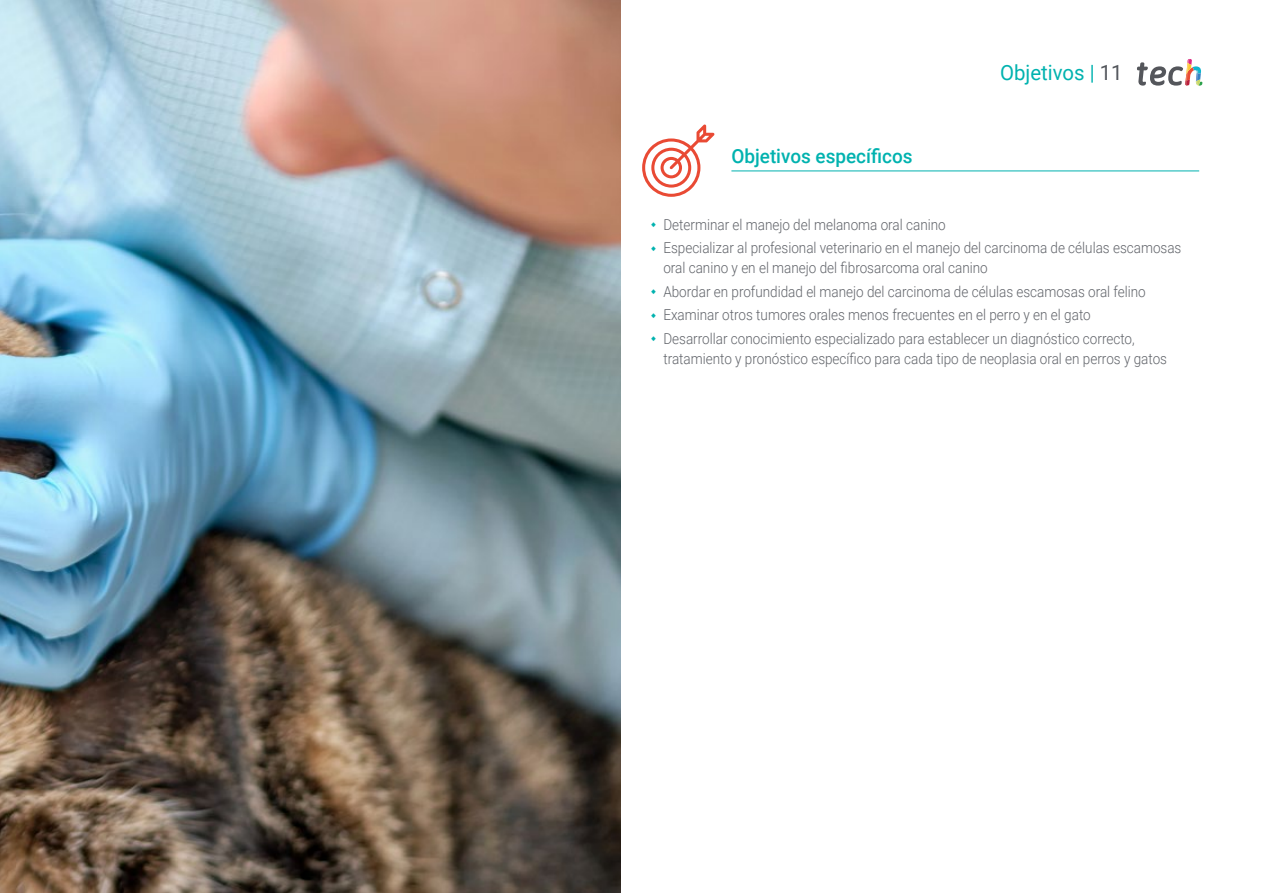
<style>
.page{position:relative;width:1263px;height:893px;background:#fff}
.page>*{position:absolute;margin:0;border:0;box-sizing:border-box;transform-origin:0 0}
.t1{font:21px "Roboto";color:#00b2af}
.t2{font:500 19.5px "Roboto";color:#00b2af}
.t3{font:300 15px/23.7px "Roboto";color:#61646a;scale:.9 1}
.s1{color:#52555b}
</style>
<div class="page">
<img style="left:0;top:0;width:621px;height:893px">
<hr style="left:731px;top:171px;width:468px;height:1px;background:#00b2af">
<svg style="left:642px;top:124px;width:72px;height:73px"></svg>
<svg style="left:1137px;top:59px;width:65px;height:27px"></svg>
<h2 class="t2" style="left:731px;top:142px;width:183px">Objetivos específicos</h2>
<h1 class="t1" style="left:1000px;top:57px;width:124px">Objetivos | <span class="s1">11</span></h1>
<p class="t3" style="left:663px;top:212px;width:577px">Determinar el manejo del melanoma oral canino<br>Especializar al profesional veterinario en el manejo del carcinoma de células escamosas</p>
<p class="t3" style="left:663px;top:255px;width:538px">oral canino y en el manejo del fibrosarcoma oral canino<br>Abordar en profundidad el manejo del carcinoma de células escamosas oral felino Examinar otros tumores orales menos frecuentes en el perro y en el gato Desarrollar conocimiento especializado para establecer un diagnóstico correcto,</p>
<p class="t3" style="left:663px;top:346px;width:561px">tratamiento y pronóstico específico para cada tipo de neoplasia oral en perros y gatos</p>
</div>
